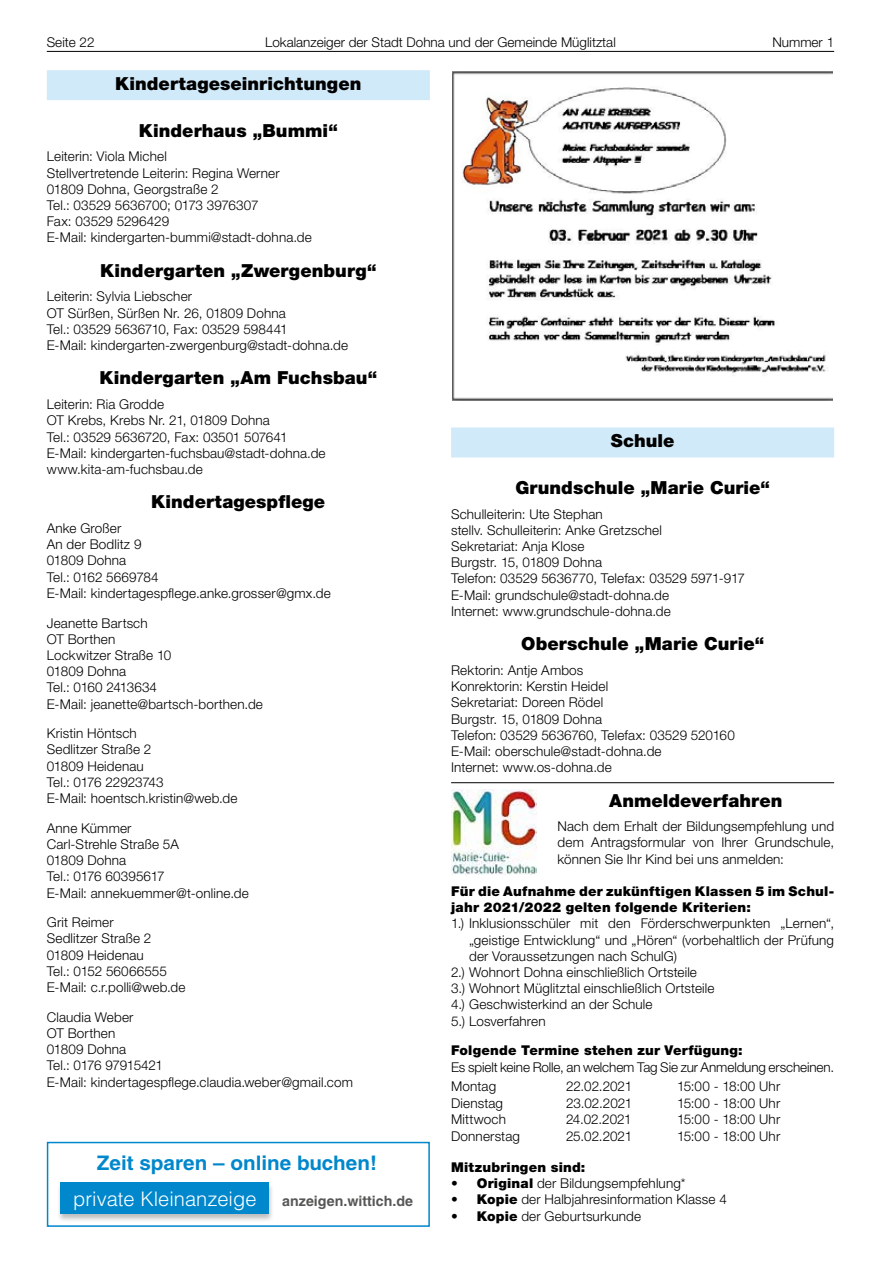
<style>
.page{position:relative;width:881px;height:1263px;background:#fff}
.page>*{position:absolute;margin:0;border:0;box-sizing:border-box;transform-origin:0 0}
.t1{font:700 20.1px "Helvetica LT";color:#0087cc}
.t2{font:300 20.1px "Helvetica LT";color:#fff}
.t3{font:900 18px "Helvetica Neue LT";letter-spacing:.005em;color:#000}
.t4{font:700 14.25px "Helvetica LT";color:#575756}
.t5{font:300 13.5px/16.2px "Helvetica Neue LT";letter-spacing:.01em;color:#000}
.t6{font:900 13.5px/16.2px "Helvetica Neue LT";letter-spacing:.015em;color:#000}
.t7{font:300 13.5px/19.6px "Helvetica Neue LT";letter-spacing:-.01em;color:#000}
.s1{font-weight:900}
</style>
<div class="page">
<hr style="left:47px;top:51px;width:786px;height:1px;background:#000">
<img style="left:452px;top:71px;width:379px;height:329px">
<div style="left:451px;top:427px;width:382px;height:30px;background:#d1eaf9"></div>
<div style="left:47px;top:70px;width:382px;height:30px;background:#d1eaf9"></div>
<img style="left:451px;top:789px;width:85px;height:86px">
<hr style="left:451px;top:782px;width:382px;height:1px;background:#000">
<div style="left:47px;top:1142px;width:382px;height:85px;border:2px solid #0087cc"></div>
<div style="left:56px;top:1182px;width:218px;height:40px;background:#000;opacity:.26"></div>
<div style="left:61px;top:1182px;width:208px;height:31px;background:#0087cc"></div>
<p class="t5" style="left:47px;top:34px;width:49px">Seite 22</p>
<p class="t5" style="left:265px;top:34px;width:352px">Lokalanzeiger der Stadt Dohna und der Gemeinde Müglitztal</p>
<p class="t5" style="left:772px;top:34px;width:63px">Nummer 1</p>
<h2 class="t3" style="left:115px;top:72px;width:247px">Kindertageseinrichtungen</h2>
<h2 class="t3" style="left:139px;top:119px;width:200px">Kinderhaus „Bummi“</h2>
<p class="t5" style="left:47px;top:148px;width:266px">Leiterin: Viola Michel<br>Stellvertretende Leiterin: Regina Werner<br>01809 Dohna, Georgstraße 2<br>Tel.: 03529 5636700; 0173 3976307<br>Fax: 03529 5296429<br>E-Mail: kindergarten-bummi@stadt-dohna.de</p>
<h2 class="t3" style="left:100px;top:260px;width:277px">Kindergarten „Zwergenburg“</h2>
<p class="t5" style="left:47px;top:288px;width:303px">Leiterin: Sylvia Liebscher<br>OT Sürßen, Sürßen Nr. 26, 01809 Dohna<br>Tel.: 03529 5636710, Fax: 03529 598441<br>E-Mail: kindergarten-zwergenburg@stadt-dohna.de</p>
<h2 class="t3" style="left:99px;top:367px;width:279px">Kindergarten „Am Fuchsbau“</h2>
<p class="t5" style="left:47px;top:396px;width:280px">Leiterin: Ria Grodde<br>OT Krebs, Krebs Nr. 21, 01809 Dohna<br>Tel.: 03529 5636720, Fax: 03501 507641<br>E-Mail: kindergarten-fuchsbau@stadt-dohna.de www.kita-am-fuchsbau.de</p>
<h2 class="t3" style="left:151px;top:491px;width:175px">Kindertagespflege</h2>
<p class="t5" style="left:47px;top:520px;width:285px">Anke Großer<br>An der Bodlitz 9<br>01809 Dohna<br>Tel.: 0162 5669784<br>E-Mail: kindertagespflege.anke.grosser@gmx.de</p>
<p class="t5" style="left:47px;top:614px;width:217px">Jeanette Bartsch<br>OT Borthen<br>Lockwitzer Straße 10<br>01809 Dohna<br>Tel.: 0160 2413634<br>E-Mail: jeanette@bartsch-borthen.de</p>
<p class="t5" style="left:47px;top:725px;width:192px">Kristin Höntsch<br>Sedlitzer Straße 2<br>01809 Heidenau<br>Tel.: 0176 22923743<br>E-Mail: hoentsch.kristin@web.de</p>
<p class="t5" style="left:47px;top:819px;width:203px">Anne Kümmer<br>Carl-Strehle Straße 5A<br>01809 Dohna<br>Tel.: 0176 60395617<br>E-Mail: annekuemmer@t-online.de</p>
<p class="t5" style="left:47px;top:914px;width:140px">Grit Reimer<br>Sedlitzer Straße 2<br>01809 Heidenau<br>Tel.: 0152 56066555<br>E-Mail: c.r.polli@web.de</p>
<p class="t5" style="left:47px;top:1008px;width:307px">Claudia Weber<br>OT Borthen<br>01809 Dohna<br>Tel.: 0176 97915421<br>E-Mail: kindertagespflege.claudia.weber@gmail.com</p>
<h1 class="t1" style="left:97px;top:1151px;width:281px">Zeit sparen – online buchen!</h1>
<p class="t4" style="left:282px;top:1192px;width:132px">anzeigen.wittich.de</p>
<h1 class="t2" style="left:73px;top:1186px;width:185px">private Kleinanzeige</h1>
<h2 class="t3" style="left:610px;top:430px;width:65px">Schule</h2>
<h2 class="t3" style="left:515px;top:477px;width:256px">Grundschule „Marie Curie“</h2>
<p class="t5" style="left:451px;top:505px;width:295px">Schulleiterin: Ute Stephan<br>stellv. Schulleiterin: Anke Gretzschel<br>Sekretariat: Anja Klose<br>Burgstr. 15, 01809 Dohna<br>Telefon: 03529 5636770, Telefax: 03529 5971-917<br>E-Mail: grundschule@stadt-dohna.de<br>Internet: www.grundschule-dohna.de</p>
<h2 class="t3" style="left:521px;top:633px;width:244px">Oberschule „Marie Curie“</h2>
<p class="t5" style="left:451px;top:662px;width:285px">Rektorin: Antje Ambos<br>Konrektorin: Kerstin Heidel<br>Sekretariat: Doreen Rödel<br>Burgstr. 15, 01809 Dohna<br>Telefon: 03529 5636760, Telefax: 03529 520160<br>E-Mail: oberschule@stadt-dohna.de<br>Internet: www.os-dohna.de</p>
<h2 class="t3" style="left:609px;top:789px;width:175px">Anmeldeverfahren</h2>
<p class="t5" style="left:557px;top:818px;width:278px;text-align:justify">Nach dem Erhalt der Bildungsempfehlung und dem Antragsformular von Ihrer Grundschule, können Sie Ihr Kind bei uns anmelden:</p>
<p class="t6" style="left:451px;top:883px;width:384px">Für die Aufnahme der zukünftigen Klassen 5 im Schul&shy;jahr 2021/2022 gelten folgende Kriterien:</p>
<p class="t5" style="left:451px;top:915px;width:384px">1.) Inklusionsschüler mit den Förderschwerpunkten „Lernen“,</p>
<p class="t5" style="left:469px;top:931px;width:366px">„geistige Entwicklung“ und „Hören“ (vorbehaltlich der Prüfung</p>
<p class="t5" style="left:469px;top:948px;width:209px">der Voraussetzungen nach SchulG)</p>
<p class="t5" style="left:451px;top:964px;width:247px">2.) Wohnort Dohna einschließlich Ortsteile</p>
<p class="t5" style="left:451px;top:980px;width:265px">3.) Wohnort Müglitztal einschließlich Ortsteile</p>
<p class="t5" style="left:451px;top:996px;width:203px">4.) Geschwisterkind an der Schule</p>
<p class="t5" style="left:451px;top:1012px;width:96px">5.) Losverfahren</p>
<p class="t6" style="left:451px;top:1042px;width:293px">Folgende Termine stehen zur Verfügung:</p>
<p class="t7" style="left:451px;top:1057px;width:384px">Es spielt keine Rolle, an welchem Tag Sie zur Anmeldung erscheinen.<br>Montag</p>
<p class="t5" style="left:566px;top:1078px;width:68px">22.02.2021</p>
<p class="t5" style="left:676px;top:1078px;width:105px">15:00 - 18:00 Uhr</p>
<p class="t5" style="left:451px;top:1094px;width:53px">Dienstag</p>
<p class="t5" style="left:566px;top:1094px;width:68px">23.02.2021</p>
<p class="t5" style="left:676px;top:1094px;width:105px">15:00 - 18:00 Uhr</p>
<p class="t5" style="left:451px;top:1111px;width:56px">Mittwoch</p>
<p class="t5" style="left:566px;top:1111px;width:67px">24.02.2021</p>
<p class="t5" style="left:676px;top:1111px;width:105px">15:00 - 18:00 Uhr</p>
<p class="t5" style="left:451px;top:1128px;width:70px">Donnerstag</p>
<p class="t5" style="left:566px;top:1128px;width:68px">25.02.2021</p>
<p class="t5" style="left:676px;top:1128px;width:105px">15:00 - 18:00 Uhr</p>
<p class="t6" style="left:451px;top:1159px;width:136px">Mitzubringen sind:</p>
<p class="t5" style="left:451px;top:1175px;width:236px"><span class="s1">• Original</span> der Bildungsempfehlung*</p>
<p class="t5" style="left:451px;top:1191px;width:277px"><span class="s1">• Kopie</span> der Halbjahresinformation Klasse 4</p>
<p class="t5" style="left:451px;top:1207px;width:191px"><span class="s1">• Kopie</span> der Geburtsurkunde</p>
</div>
